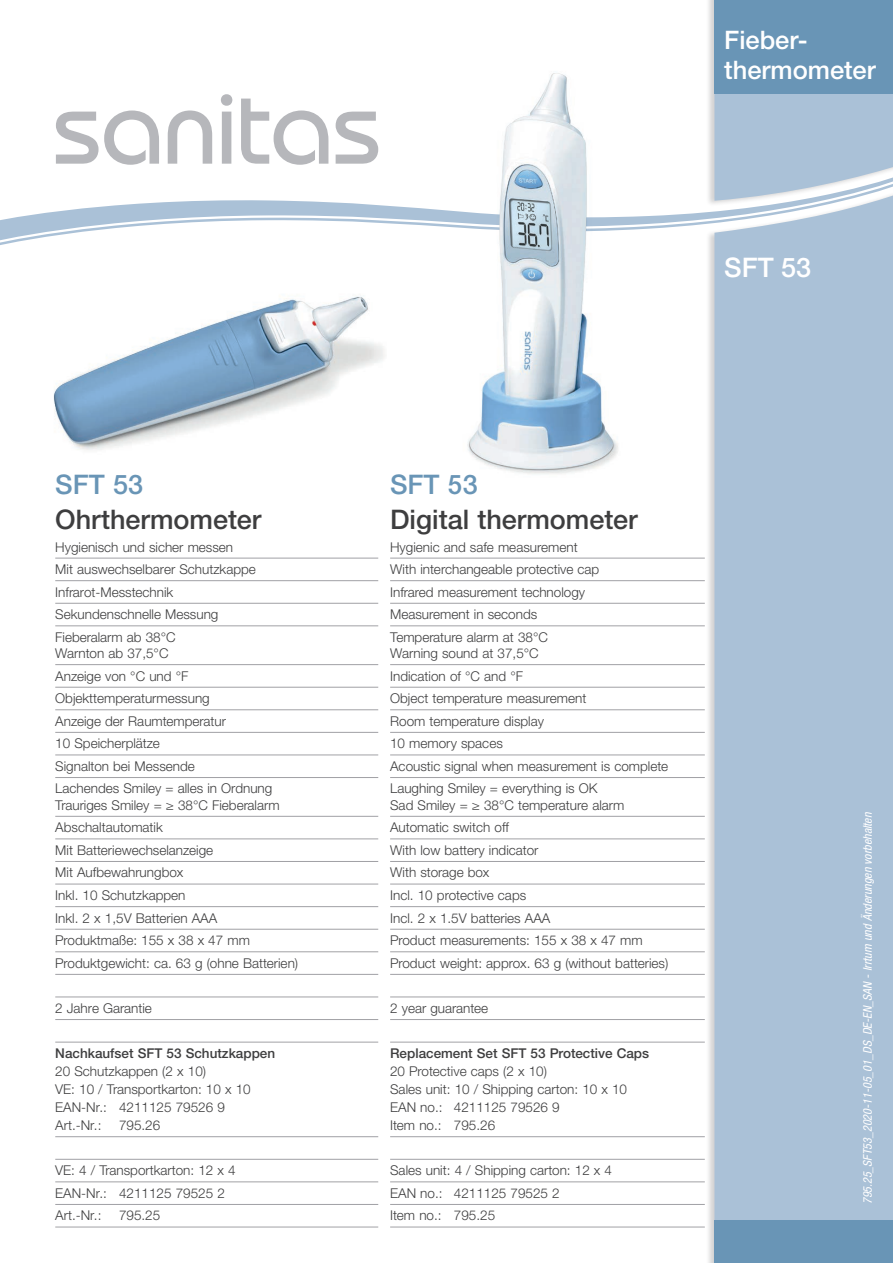
<style>
.page{position:relative;width:893px;height:1263px;background:#fff}
.page>*{position:absolute;margin:0;border:0;box-sizing:border-box;transform-origin:0 0}
.t1{font:500 27px "Helvetica Neue LTW1 G";color:#3e3e3f}
.t2{font:500 27px "Helvetica Neue LTW1 G";color:#6995b6}
.t3{font:500 27px "Helvetica Neue LTW1 G";color:#fff}
.t4{font:500 25.5px/30.6px "Helvetica Neue LTW1 G";color:#fff}
.t5{font:300 13.5px/22.5px "Helvetica Neue LTW1 G";color:#3e3e3f}
.t6{font:500 13.5px "Helvetica Neue LTW1 G";color:#3e3e3f}
.t7{font:italic condensed 12px "Helvetica Neue LTW1 G";color:#fff}
</style>
<div class="page">
<div style="left:706px;top:0;width:187px;height:207px;background:#231f20;opacity:.2"></div>
<div style="left:714px;top:94px;width:179px;height:79px;background:#aac1d7"></div>
<div style="left:706px;top:189px;width:187px;height:1074px;background:#231f20;opacity:.2"></div>
<div style="left:714px;top:248px;width:179px;height:972px;background:#aac1d7"></div>
<svg style="left:706px;top:173px;width:187px;height:75px"></svg>
<svg style="left:0;top:176px;width:893px;height:70px"></svg>
<div style="left:714px;top:0;width:179px;height:94px;background:#6995b6"></div>
<div style="left:714px;top:1220px;width:179px;height:43px;background:#6995b6"></div>
<hr style="left:55px;top:558px;width:323px;height:1px;background:#a1a1a5">
<hr style="left:55px;top:580px;width:323px;height:1px;background:#a1a1a5">
<hr style="left:55px;top:603px;width:323px;height:1px;background:#a1a1a5">
<hr style="left:55px;top:626px;width:323px;height:1px;background:#a1a1a5">
<hr style="left:55px;top:664px;width:323px;height:1px;background:#a1a1a5">
<hr style="left:55px;top:687px;width:323px;height:1px;background:#a1a1a5">
<hr style="left:55px;top:709px;width:323px;height:1px;background:#a1a1a5">
<hr style="left:55px;top:732px;width:323px;height:1px;background:#a1a1a5">
<hr style="left:55px;top:755px;width:323px;height:1px;background:#a1a1a5">
<hr style="left:55px;top:777px;width:323px;height:1px;background:#a1a1a5">
<hr style="left:55px;top:816px;width:323px;height:1px;background:#a1a1a5">
<hr style="left:55px;top:839px;width:323px;height:1px;background:#a1a1a5">
<hr style="left:55px;top:861px;width:323px;height:1px;background:#a1a1a5">
<hr style="left:55px;top:884px;width:323px;height:1px;background:#a1a1a5">
<hr style="left:55px;top:906px;width:323px;height:1px;background:#a1a1a5">
<hr style="left:55px;top:929px;width:323px;height:1px;background:#a1a1a5">
<hr style="left:55px;top:951px;width:323px;height:1px;background:#a1a1a5">
<hr style="left:55px;top:974px;width:323px;height:1px;background:#a1a1a5">
<hr style="left:55px;top:997px;width:323px;height:1px;background:#a1a1a5">
<hr style="left:55px;top:1019px;width:323px;height:1px;background:#a1a1a5">
<hr style="left:55px;top:1042px;width:323px;height:1px;background:#a1a1a5">
<hr style="left:55px;top:1136px;width:323px;height:1px;background:#a1a1a5">
<hr style="left:55px;top:1159px;width:323px;height:1px;background:#a1a1a5">
<hr style="left:55px;top:1181px;width:323px;height:1px;background:#a1a1a5">
<hr style="left:55px;top:1204px;width:323px;height:1px;background:#a1a1a5">
<hr style="left:55px;top:1227px;width:323px;height:1px;background:#a1a1a5">
<hr style="left:390px;top:558px;width:315px;height:1px;background:#a1a1a5">
<hr style="left:390px;top:580px;width:315px;height:1px;background:#a1a1a5">
<hr style="left:390px;top:603px;width:315px;height:1px;background:#a1a1a5">
<hr style="left:390px;top:626px;width:315px;height:1px;background:#a1a1a5">
<hr style="left:390px;top:664px;width:315px;height:1px;background:#a1a1a5">
<hr style="left:390px;top:687px;width:315px;height:1px;background:#a1a1a5">
<hr style="left:390px;top:709px;width:315px;height:1px;background:#a1a1a5">
<hr style="left:390px;top:732px;width:315px;height:1px;background:#a1a1a5">
<hr style="left:390px;top:755px;width:315px;height:1px;background:#a1a1a5">
<hr style="left:390px;top:777px;width:315px;height:1px;background:#a1a1a5">
<hr style="left:390px;top:816px;width:315px;height:1px;background:#a1a1a5">
<hr style="left:390px;top:839px;width:315px;height:1px;background:#a1a1a5">
<hr style="left:390px;top:861px;width:315px;height:1px;background:#a1a1a5">
<hr style="left:390px;top:884px;width:315px;height:1px;background:#a1a1a5">
<hr style="left:390px;top:906px;width:315px;height:1px;background:#a1a1a5">
<hr style="left:390px;top:929px;width:315px;height:1px;background:#a1a1a5">
<hr style="left:390px;top:951px;width:315px;height:1px;background:#a1a1a5">
<hr style="left:390px;top:974px;width:315px;height:1px;background:#a1a1a5">
<hr style="left:390px;top:997px;width:315px;height:1px;background:#a1a1a5">
<hr style="left:390px;top:1019px;width:315px;height:1px;background:#a1a1a5">
<hr style="left:390px;top:1042px;width:315px;height:1px;background:#a1a1a5">
<hr style="left:390px;top:1136px;width:315px;height:1px;background:#a1a1a5">
<hr style="left:390px;top:1159px;width:315px;height:1px;background:#a1a1a5">
<hr style="left:390px;top:1181px;width:315px;height:1px;background:#a1a1a5">
<hr style="left:390px;top:1204px;width:315px;height:1px;background:#a1a1a5">
<hr style="left:390px;top:1227px;width:315px;height:1px;background:#a1a1a5">
<img style="left:54px;top:297px;width:313px;height:147px">
<svg style="left:56px;top:110px;width:103px;height:55px"></svg>
<svg style="left:168px;top:110px;width:44px;height:54px"></svg>
<svg style="left:221px;top:94px;width:11px;height:70px"></svg>
<svg style="left:241px;top:99px;width:87px;height:66px"></svg>
<svg style="left:336px;top:112px;width:42px;height:52px"></svg>
<img style="left:454px;top:176px;width:178px;height:298px">
<img style="left:470px;top:73px;width:145px;height:397px">
<h1 class="t2" style="left:55px;top:468px;width:89px">SFT 53</h1>
<h1 class="t1" style="left:55px;top:503px;width:208px">Ohrthermometer</h1>
<p class="t5" style="left:55px;top:535px;width:202px">Hygienisch und sicher messen<br>Mit auswechselbarer Schutzkappe<br>Infrarot-Messtechnik<br>Sekundenschnelle Messung<br>Fieberalarm ab 38°C</p>
<p class="t5" style="left:55px;top:642px;width:219px">Warnton ab 37,5°C<br>Anzeige von °C und °F<br>Objekttemperaturmessung<br>Anzeige der Raumtemperatur<br>10 Speicherplätze<br>Signalton bei Messende<br>Lachendes Smiley = alles in Ordnung</p>
<p class="t5" style="left:55px;top:793px;width:244px">Trauriges Smiley = ≥ 38°C Fieberalarm<br>Abschaltautomatik<br>Mit Batteriewechselanzeige<br>Mit Aufbewahrungbox<br>Inkl. 10 Schutzkappen<br>Inkl. 2 x 1,5V Batterien AAA<br>Produktmaße: 155 x 38 x 47 mm<br>Produktgewicht: ca. 63 g (ohne Batterien)</p>
<p class="t5" style="left:55px;top:997px;width:98px">2 Jahre Garantie</p>
<p class="t6" style="left:55px;top:1045px;width:221px">Nachkaufset SFT 53 Schutzkappen</p>
<p class="t5" style="left:55px;top:1062px;width:197px;line-height:18px">20 Schutzkappen (2 x 10)<br>VE: 10 / Transportkarton: 10 x 10<br>EAN-Nr.: 4211125 79526 9<br>Art.-Nr.:</p>
<p class="t5" style="left:119px;top:1114px;width:43px">795.26</p>
<p class="t5" style="left:55px;top:1159px;width:182px">VE: 4 / Transportkarton: 12 x 4<br>EAN-Nr.: 4211125 79525 2<br>Art.-Nr.:</p>
<p class="t5" style="left:119px;top:1204px;width:43px">795.25</p>
<h2 class="t4" style="left:724px;top:24px;width:153px">Fieber&shy;thermometer</h2>
<h1 class="t3" style="left:724px;top:251px;width:89px">SFT 53</h1>
<h1 class="t2" style="left:390px;top:468px;width:89px">SFT 53</h1>
<h1 class="t1" style="left:390px;top:503px;width:249px">Digital thermometer</h1>
<p class="t5" style="left:390px;top:535px;width:211px">Hygienic and safe measurement<br>With interchangeable protective cap<br>Infrared measurement technology<br>Measurement in seconds<br>Temperature alarm at 38°C</p>
<p class="t5" style="left:390px;top:642px;width:280px">Warning sound at 37,5°C<br>Indication of °C and °F<br>Object temperature measurement<br>Room temperature display<br>10 memory spaces<br>Acoustic signal when measurement is complete<br>Laughing Smiley = everything is OK</p>
<p class="t5" style="left:390px;top:793px;width:280px">Sad Smiley = ≥ 38°C temperature alarm<br>Automatic switch off<br>With low battery indicator<br>With storage box<br>Incl. 10 protective caps<br>Incl. 2 x 1.5V batteries AAA<br>Product measurements: 155 x 38 x 47 mm<br>Product weight: approx. 63 g (without batteries)</p>
<p class="t5" style="left:390px;top:997px;width:100px">2 year guarantee</p>
<p class="t6" style="left:390px;top:1045px;width:261px">Replacement Set SFT 53 Protective Caps</p>
<p class="t5" style="left:390px;top:1062px;width:238px;line-height:18px">20 Protective caps (2 x 10)<br>Sales unit: 10 / Shipping carton: 10 x 10<br>EAN no.: 4211125 79526 9<br>Item no.: 795.26</p>
<p class="t5" style="left:390px;top:1159px;width:223px">Sales unit: 4 / Shipping carton: 12 x 4<br>EAN no.: 4211125 79525 2<br>Item no.: 795.25</p>
<p class="t7" style="left:860px;top:1204px;width:394px;rotate:-90deg">795.25_SFT53_2020-11-05_01_DS_DE-EN_SAN - Irrtum und Änderungen vorbehalten</p>
</div>
